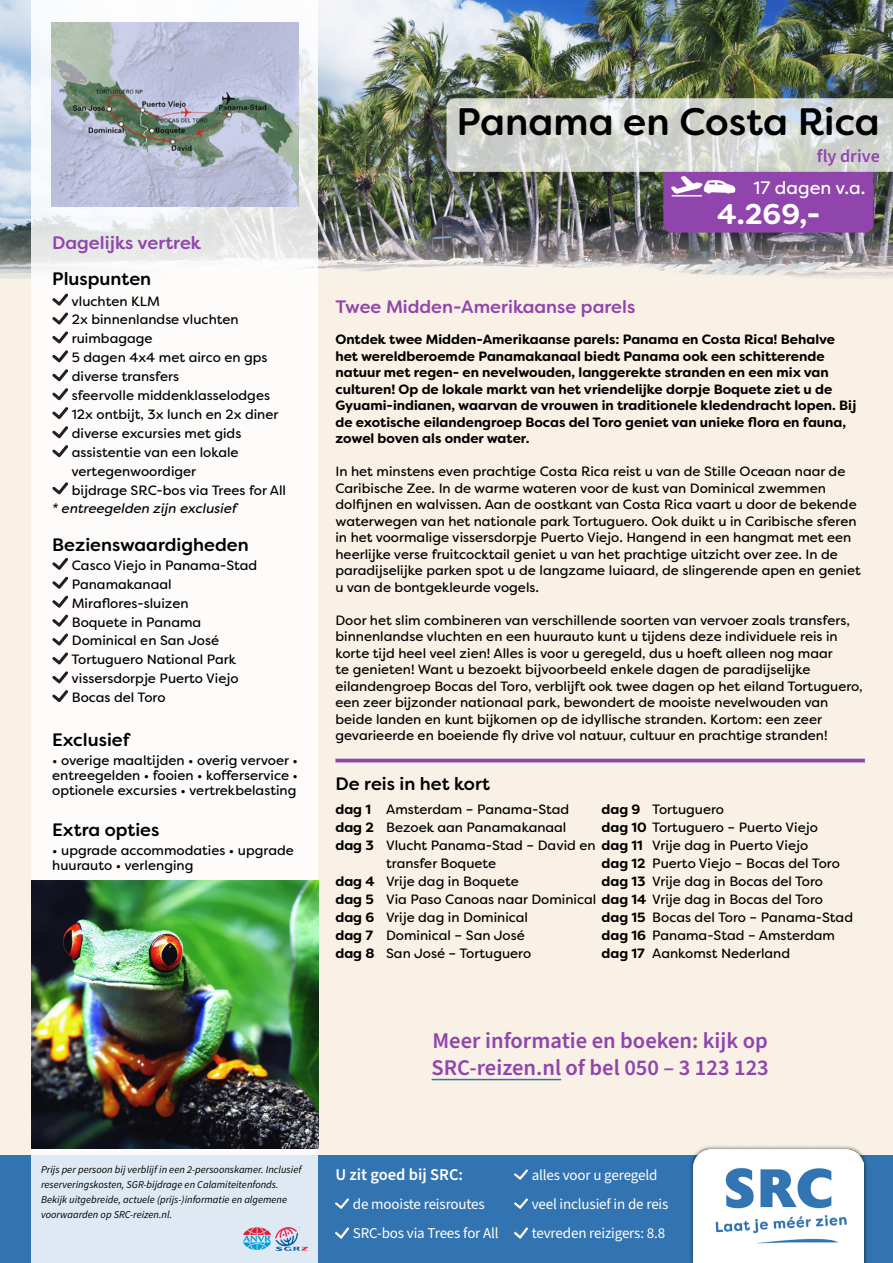
<style>
.page{position:relative;width:893px;height:1263px;background:#fff}
.page>*{position:absolute;margin:0;border:0;box-sizing:border-box;transform-origin:0 0}
.t1{font:500 38.25px "Filson Soft";color:#000}
.t2{font:700 28.5px "Filson Soft";color:#fff}
.t3{font:600 22.5px "Source Sans Pro";color:#9045ad}
.t4{font:500 18px "Filson Soft";color:#000}
.t5{font:500 18px "Filson Soft";color:#9045ad}
.t6{font:18px "Filson Soft";color:#fff}
.t7{font:600 18px "Source Sans Pro";color:#9045ad}
.t8{font:600 16.5px "Source Sans Pro";color:#fff}
.t9{font:15px "Source Sans Pro";letter-spacing:-.01em;color:#fff}
.t10{font:13.5px/16.5px "Filson Soft";color:#000}
.t11{font:700 13.5px/16.5px "Filson Soft";color:#000}
.t12{font:italic 13.5px "Filson Soft";color:#000}
.t13{font:italic 10.5px/15px "Source Sans Variable";color:#000}
.s1{font-weight:700}
</style>
<div class="page">
<div style="left:0;top:242px;width:893px;height:913px;background:#f9f1e5"></div>
<img style="left:0;top:0;width:893px;height:279px">
<div style="left:0;top:1155px;width:893px;height:108px;background:#3274b1"></div>
<div style="left:689px;top:1145px;width:179px;height:118px;background:#000;opacity:.7"></div>
<img style="left:693px;top:1149px;width:171px;height:114px">
<svg style="left:32px;top:0;width:286px;height:1263px;background:#f7f7f8"></svg>
<img style="left:243px;top:1228px;width:27px;height:22px">
<img style="left:275px;top:1228px;width:32px;height:22px">
<svg style="left:515px;top:1228px;width:12px;height:10px"></svg>
<svg style="left:515px;top:1199px;width:12px;height:10px"></svg>
<svg style="left:515px;top:1169px;width:12px;height:10px"></svg>
<svg style="left:335px;top:1228px;width:13px;height:10px"></svg>
<svg style="left:335px;top:1199px;width:13px;height:10px"></svg>
<hr style="left:432px;top:1079px;width:129px;height:1px;background:#3274b1">
<hr style="left:335px;top:759px;width:530px;height:3px;background:#9045ad">
<img style="left:32px;top:880px;width:286px;height:268px">
<svg style="left:52px;top:690px;width:16px;height:12px"></svg>
<svg style="left:52px;top:671px;width:16px;height:12px"></svg>
<svg style="left:52px;top:652px;width:16px;height:12px"></svg>
<svg style="left:52px;top:634px;width:16px;height:11px"></svg>
<svg style="left:52px;top:614px;width:16px;height:13px"></svg>
<svg style="left:52px;top:596px;width:16px;height:11px"></svg>
<svg style="left:52px;top:577px;width:16px;height:12px"></svg>
<svg style="left:52px;top:558px;width:16px;height:12px"></svg>
<svg style="left:52px;top:482px;width:16px;height:12px"></svg>
<svg style="left:52px;top:445px;width:16px;height:12px"></svg>
<svg style="left:52px;top:426px;width:16px;height:12px"></svg>
<svg style="left:52px;top:407px;width:16px;height:12px"></svg>
<svg style="left:52px;top:388px;width:16px;height:12px"></svg>
<svg style="left:52px;top:369px;width:16px;height:12px"></svg>
<svg style="left:52px;top:350px;width:16px;height:12px"></svg>
<svg style="left:52px;top:331px;width:16px;height:12px"></svg>
<svg style="left:52px;top:312px;width:16px;height:12px"></svg>
<svg style="left:52px;top:294px;width:16px;height:11px"></svg>
<img style="left:51px;top:22px;width:247px;height:185px">
<svg style="left:446px;top:98px;width:447px;height:135px;background:#a79baa"></svg>
<p class="t5" style="left:52px;top:231px;width:151px">Dagelijks vertrek</p>
<p class="t4" style="left:52px;top:267px;width:100px">Pluspunten</p>
<p class="t10" style="left:71px;top:292px;width:90px">vluchten KLM</p>
<p class="t10" style="left:72px;top:311px;width:168px">2x binnenlandse vluchten</p>
<p class="t10" style="left:72px;top:330px;width:82px">ruimbagage</p>
<p class="t10" style="left:72px;top:349px;width:197px">5 dagen 4x4 met airco en gps</p>
<p class="t10" style="left:72px;top:368px;width:109px">diverse transfers</p>
<p class="t10" style="left:72px;top:387px;width:200px">sfeervolle middenklasselodges</p>
<p class="t10" style="left:72px;top:406px;width:208px">12x ontbijt, 3x lunch en 2x diner</p>
<p class="t10" style="left:72px;top:425px;width:171px">diverse excursies met gids</p>
<p class="t10" style="left:72px;top:444px;width:168px">assistentie van een lokale</p>
<p class="t10" style="left:71px;top:463px;width:126px">vertegenwoordiger</p>
<p class="t10" style="left:72px;top:481px;width:216px">bijdrage SRC-bos via Trees for All</p>
<p class="t12" style="left:52px;top:500px;width:186px">* entreegelden zijn exclusief</p>
<p class="t4" style="left:52px;top:533px;width:198px">Bezienswaardigheden</p>
<p class="t10" style="left:72px;top:557px;width:187px">Casco Viejo in Panama-Stad</p>
<p class="t10" style="left:72px;top:576px;width:101px">Panamakanaal</p>
<p class="t10" style="left:72px;top:595px;width:118px">Miraflores-sluizen</p>
<p class="t10" style="left:72px;top:613px;width:131px">Boquete in Panama</p>
<p class="t10" style="left:72px;top:632px;width:149px">Dominical en San José</p>
<p class="t10" style="left:71px;top:651px;width:166px">Tortuguero National Park</p>
<p class="t10" style="left:71px;top:670px;width:169px">vissersdorpje Puerto Viejo</p>
<p class="t10" style="left:72px;top:689px;width:95px">Bocas del Toro</p>
<p class="t4" style="left:52px;top:728px;width:79px">Exclusief</p>
<p class="t10" style="left:52px;top:753px;width:247px;line-height:15px;text-align:justify">• overige maaltijden • overig vervoer • entreegelden • fooien • kofferservice • optionele excursies • vertrekbelasting</p>
<p class="t4" style="left:52px;top:818px;width:109px">Extra opties</p>
<p class="t10" style="left:52px;top:841px;width:243px">• upgrade accommodaties • upgrade</p>
<p class="t10" style="left:52px;top:856px;width:143px">huurauto • verlenging</p>
<p class="t1" style="left:456px;top:97px;width:425px">Panama en Costa Rica</p>
<p class="t7" style="left:817px;top:144px;width:64px">fly drive</p>
<p class="t6" style="left:753px;top:176px;width:113px">17 dagen v.a.</p>
<p class="t5" style="left:335px;top:295px;width:301px">Twee Midden-Amerikaanse parels</p>
<p class="t2" style="left:717px;top:196px;width:105px">4.269,-</p>
<p class="t11" style="left:335px;top:331px;width:522px">Ontdek twee Midden-Amerikaanse parels: Panama en Costa Rica! Behalve het wereldberoemde Panamakanaal biedt Panama ook een schitterende natuur met regen- en nevelwouden, langgerekte stranden en een mix van culturen! Op de lokale markt van het vriendelijke dorpje Boquete ziet u de Gyuami-indianen, waarvan de vrouwen in traditionele kledendracht lopen. Bij de exotische eilandengroep Bocas del Toro geniet van unieke flora en fauna, zowel boven als onder water.</p>
<p class="t10" style="left:335px;top:463px;width:527px">In het minstens even prachtige Costa Rica reist u van de Stille Oceaan naar de Caribische Zee. In de warme wateren voor de kust van Dominical zwemmen dolfijnen en walvissen. Aan de oostkant van Costa Rica vaart u door de bekende waterwegen van het nationale park Tortuguero. Ook duikt u in Caribische sferen in het voormalige vissersdorpje Puerto Viejo. Hangend in een hangmat met een heerlijke verse fruitcocktail geniet u van het prachtige uitzicht over zee. In de paradijselijke parken spot u de langzame luiaard, de slingerende apen en geniet u van de bontgekleurde vogels.</p>
<p class="t10" style="left:335px;top:612px;width:529px">Door het slim combineren van verschillende soorten van vervoer zoals transfers, binnenlandse vluchten en een huurauto kunt u tijdens deze individuele reis in korte tijd heel veel zien! Alles is voor u geregeld, dus u hoeft alleen nog maar<br>te genieten! Want u bezoekt bijvoorbeeld enkele dagen de paradijselijke eilandengroep Bocas del Toro, verblijft ook twee dagen op het eiland Tortuguero, een zeer bijzonder nationaal park, bewondert de mooiste nevelwouden van beide landen en kunt bijkomen op de idyllische stranden. Kortom: een zeer gevarieerde en boeiende fly drive vol natuur, cultuur en prachtige stranden!</p>
<p class="t4" style="left:335px;top:772px;width:156px">De reis in het kort</p>
<p class="t11" style="left:335px;top:801px;width:37px">dag 1</p>
<p class="t11" style="left:335px;top:819px;width:40px">dag 2</p>
<p class="t11" style="left:335px;top:837px;width:40px">dag 3</p>
<p class="t11" style="left:335px;top:873px;width:41px">dag 4</p>
<p class="t11" style="left:335px;top:891px;width:40px">dag 5</p>
<p class="t11" style="left:335px;top:909px;width:40px">dag 6</p>
<p class="t11" style="left:335px;top:927px;width:39px">dag 7</p>
<p class="t11" style="left:335px;top:945px;width:41px">dag 8</p>
<p class="t10" style="left:386px;top:800px;width:185px">Amsterdam – Panama-Stad</p>
<p class="t10" style="left:386px;top:818px;width:182px">Bezoek aan Panamakanaal</p>
<p class="t10" style="left:386px;top:854px;width:112px">transfer Boquete</p>
<p class="t10" style="left:386px;top:872px;width:134px">Vrije dag in Boquete</p>
<p class="t10" style="left:386px;top:908px;width:143px">Vrije dag in Dominical</p>
<p class="t10" style="left:386px;top:926px;width:140px">Dominical – San José</p>
<p class="t10" style="left:386px;top:944px;width:147px">San José – Tortuguero</p>
<p class="t11" style="left:602px;top:801px;width:40px">dag 9</p>
<p class="t10" style="left:386px;top:836px;width:258px">Vlucht Panama-Stad – David en <span class="s1">dag 11</span></p>
<p class="t11" style="left:602px;top:855px;width:45px">dag 12</p>
<p class="t11" style="left:602px;top:873px;width:45px">dag 13</p>
<p class="t11" style="left:602px;top:909px;width:45px">dag 15</p>
<p class="t11" style="left:602px;top:927px;width:46px">dag 16</p>
<p class="t11" style="left:602px;top:945px;width:45px">dag 17</p>
<p class="t10" style="left:652px;top:800px;width:73px">Tortuguero</p>
<p class="t10" style="left:602px;top:818px;width:218px"><span class="s1">dag 10</span> Tortuguero – Puerto Viejo</p>
<p class="t10" style="left:652px;top:836px;width:158px">Vrije dag in Puerto Viejo</p>
<p class="t10" style="left:652px;top:854px;width:189px">Puerto Viejo – Bocas del Toro</p>
<p class="t10" style="left:652px;top:872px;width:172px">Vrije dag in Bocas del Toro</p>
<p class="t10" style="left:386px;top:890px;width:438px">Via Paso Canoas naar Dominical <span class="s1">dag 14</span> Vrije dag in Bocas del Toro</p>
<p class="t10" style="left:652px;top:908px;width:202px">Bocas del Toro – Panama-Stad</p>
<p class="t10" style="left:652px;top:926px;width:184px">Panama-Stad – Amsterdam</p>
<p class="t10" style="left:652px;top:944px;width:139px">Aankomst Nederland</p>
<p class="t3" style="left:433px;top:1025px;width:337px">Meer informatie en boeken: kijk op</p>
<p class="t3" style="left:432px;top:1052px;width:339px">SRC-reizen.nl of bel 050 – 3 123 123</p>
<p class="t13" style="left:41px;top:1162px;width:262px">Prijs per persoon bij verblijf in een 2-persoonskamer. Inclusief reserveringskosten, SGR-bijdrage en Calamiteitenfonds.</p>
<p class="t13" style="left:41px;top:1192px;width:248px">Bekijk uitgebreide, actuele (prijs-)informatie en algemene</p>
<p class="t13" style="left:41px;top:1207px;width:133px">voorwaarden op SRC-reizen.nl.</p>
<p class="t8" style="left:335px;top:1163px;width:129px">U zit goed bij SRC:</p>
<p class="t9" style="left:532px;top:1164px;width:127px">alles voor u geregeld</p>
<p class="t9" style="left:353px;top:1194px;width:133px">de mooiste reisroutes</p>
<p class="t9" style="left:532px;top:1194px;width:138px">veel inclusief in de reis</p>
<p class="t9" style="left:353px;top:1223px;width:147px">SRC-bos via Trees for All</p>
<p class="t9" style="left:532px;top:1223px;width:135px">tevreden reizigers: 8.8</p>
</div>
